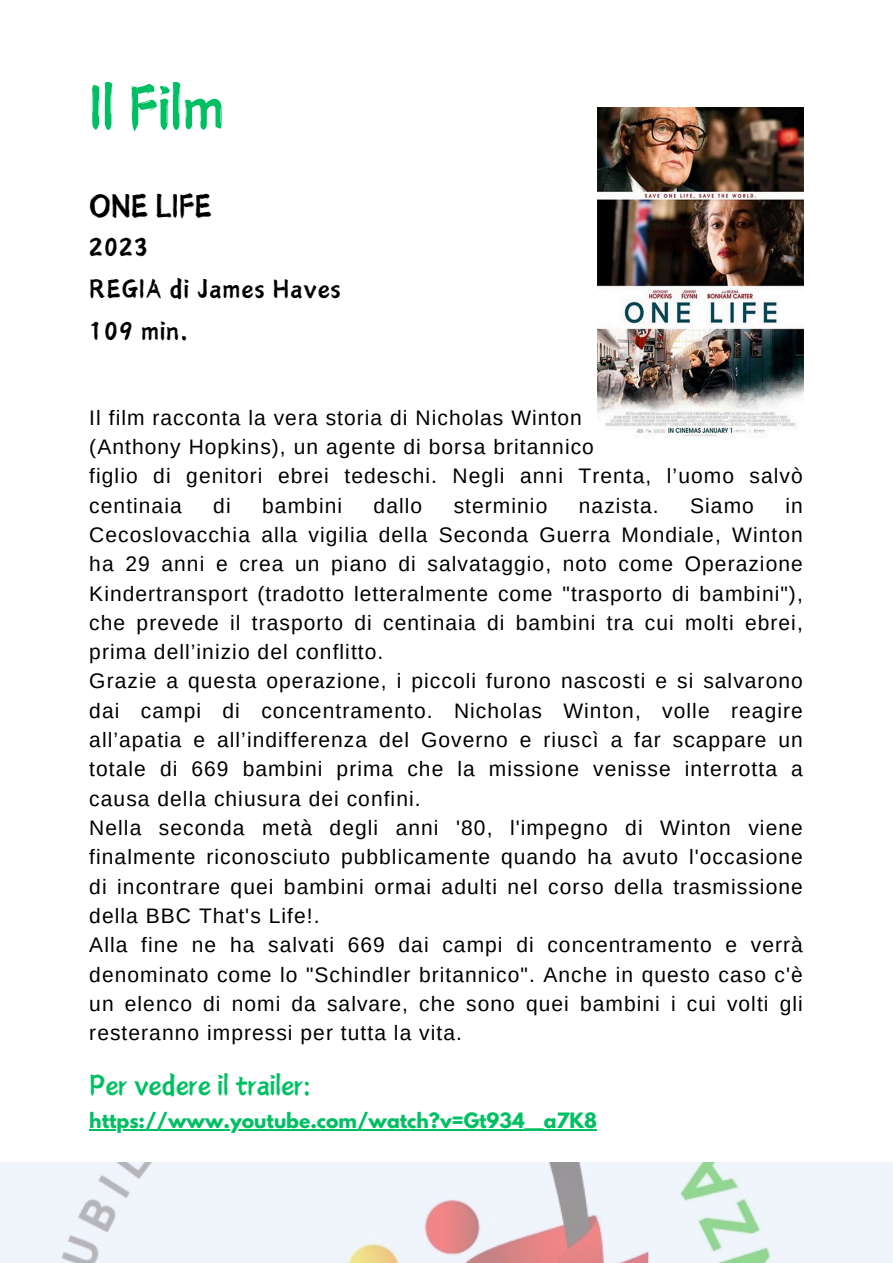
<style>
.page{position:relative;width:893px;height:1263px;background:#fff}
.page>*{position:absolute;margin:0;border:0;box-sizing:border-box;transform-origin:0 0}
.t1{font:56.25px "Canva Yi Cai Latin";color:#00bf63}
.t2{font:30px "Canva Yi Cai Latin";color:#000}
.t3{font:26.25px "Canva Yi Cai Latin";color:#00bf63}
.t4{font:24px/41.5px "Canva Yi Cai Latin";letter-spacing:.05em;color:#000}
.t5{font:21px/29.3px "Arimo";letter-spacing:.05em;color:#000}
.t6{font:700 18.75px "League Spartan";color:#00bf63}
</style>
<div class="page">
<img style="left:0;top:1162px;width:893px;height:101px">
<img style="left:597px;top:108px;width:206px;height:328px">
<hr style="left:89px;top:1129px;width:508px;height:1px;background:#00bf63">
<p class="t1" style="left:89px;top:80px;width:136px">Il Film</p>
<h2 class="t2" style="left:89px;top:191px;width:124px">ONE LIFE</h2>
<h2 class="t4" style="left:89px;top:226px;width:253px">2023<br>REGIA di James Haves<br>109 min.</h2>
<h3 class="t5" style="left:89px;top:403px;width:715px">Il film racconta la vera storia di Nicholas Winton<br>(Anthony Hopkins), un agente di borsa britannico<br>figlio di genitori ebrei tedeschi. Negli anni Trenta, l’uomo salvò centinaia</h3>
<h3 class="t5" style="left:89px;top:491px;width:715px;text-indent:696px">in Cecoslovacchia alla vigilia della Seconda Guerra Mondiale, Winton ha 29 anni e crea un piano di salvataggio, noto come Operazione Kindertransport (tradotto letteralmente come "trasporto di bambini"), che prevede il trasporto di centinaia di bambini tra cui molti ebrei, prima dell’inizio del conflitto.<br>Grazie a questa operazione, i piccoli furono nascosti e si salvarono dai campi di concentramento. Nicholas Winton, volle reagire all’apatia e all’indifferenza del Governo e riuscì a far scappare un totale di 669 bambini prima che la missione venisse interrotta a causa della chiusura dei confini.<br>Nella seconda metà degli anni '80, l'impegno di Winton viene finalmente riconosciuto pubblicamente quando ha avuto l'occasione di incontrare quei bambini ormai adulti nel corso della trasmissione della BBC That's Life!.<br>Alla fine ne ha salvati 669 dai campi di concentramento e verrà denominato come lo "Schindler britannico". Anche in questo caso c'è un elenco di nomi da salvare, che sono quei bambini i cui volti gli resteranno impressi per tutta la vita.</h3>
<h2 class="t3" style="left:89px;top:1072px;width:222px">Per vedere il trailer:</h2>
<p class="t6" style="left:89px;top:1111px;width:509px">https://www.youtube.com/watch?v=Gt934__a7K8</p>
<h3 class="t5" style="left:213px;top:491px;width:19px">di</h3>
<h3 class="t5" style="left:262px;top:491px;width:81px">bambini</h3>
<h3 class="t5" style="left:374px;top:491px;width:50px">dallo</h3>
<h3 class="t5" style="left:454px;top:491px;width:95px">sterminio</h3>
<h3 class="t5" style="left:579px;top:491px;width:81px">nazista.</h3>
<h3 class="t5" style="left:690px;top:491px;width:65px">Siamo</h3>
</div>
